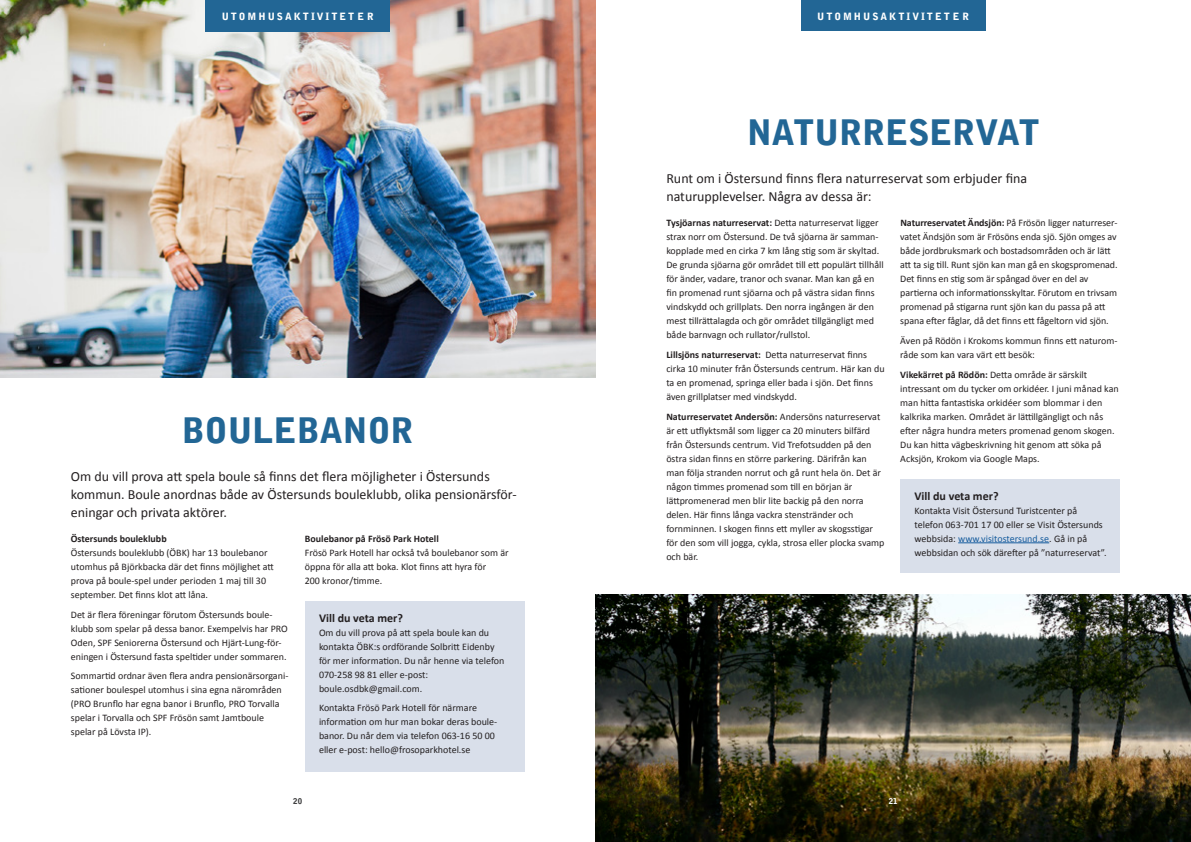
<style>
.page{position:relative;width:1191px;height:842px;background:#fff}
.page>*{position:absolute;margin:0;border:0;box-sizing:border-box;transform-origin:0 0}
.Rubrik_1{font:900 35px "Bell Gothic Std";letter-spacing:-.01em;color:#226695}
.Ingress{font:14px/18px "Calibri";color:#231f20}
.Bröd{font:700 12px "Calibri";color:#231f20}
.Bröd-2{font:10px/14px "Calibri";color:#231f20}
.Bröd-3{font:700 10px "Calibri";color:#231f20}
.t1{font:900 10px "Bell Gothic Std";letter-spacing:.2em;color:#fff}
.t2{font:900 8px "Bell Gothic Std";color:#3e3e3f}
.t3{font:900 8px "Bell Gothic Std";color:#fff}
.s1{font-weight:700}
.s2{color:#175d9e}
</style>
<div class="page">
<div style="left:801px;top:0;width:184px;height:31px;background:#226695"></div>
<img style="left:0;top:0;width:595px;height:377px">
<div style="left:305px;top:601px;width:219px;height:170px;background:#d9dfea"></div>
<div style="left:900px;top:479px;width:220px;height:94px;background:#d9dfea"></div>
<hr style="left:958px;top:542px;width:91px;height:1px;background:#175d9e">
<img style="left:595px;top:594px;width:596px;height:248px">
<div style="left:206px;top:0;width:184px;height:31px;background:#226695"></div>
<p class="t1" style="left:222px;top:11px;width:153px">UTOMHUSAKTIVITETER</p>
<h1 class="Rubrik_1" style="left:182px;top:410px;width:234px">BOULEBANOR</h1>
<p class="Ingress" style="left:71px;top:467px;width:447px">Om du vill prova att spela boule så finns det flera möjligheter i Östersunds kommun. Boule anordnas både av Östersunds bouleklubb, olika pensionärsför&shy;eningar och privata aktörer.</p>
<p class="Bröd-3" style="left:71px;top:531px;width:97px">Östersunds bouleklubb</p>
<p class="Bröd-2" style="left:71px;top:545px;width:204px">Östersunds bouleklubb (ÖBK) har 13 boulebanor utomhus på Björkbacka där det finns möjlighet att prova på boule-spel under perioden 1 maj till 30 september. Det finns klot att låna.</p>
<p class="Bröd-2" style="left:71px;top:607px;width:218px">Det är flera föreningar förutom Östersunds boule&shy;klubb som spelar på dessa banor. Exempelvis har PRO Oden, SPF Seniorerna Östersund och Hjärt-Lung-för&shy;eningen i Östersund fasta speltider under sommaren.</p>
<p class="Bröd-2" style="left:71px;top:669px;width:219px">Sommartid ordnar även flera andra pensionärsorgani&shy;sationer boulespel utomhus i sina egna närområden (PRO Brunflo har egna banor i Brunflo, PRO Torvalla spelar i Torvalla och SPF Frösön samt Jamtboule spelar på Lövsta IP).</p>
<p class="Bröd-3" style="left:305px;top:531px;width:135px">Boulebanor på Frösö Park Hotell</p>
<p class="Bröd-2" style="left:305px;top:545px;width:205px">Frösö Park Hotell har också två boulebanor som är öppna för alla att boka. Klot finns att hyra för<br>200 kronor/timme.</p>
<p class="Bröd" style="left:319px;top:609px;width:86px">Vill du veta mer?</p>
<p class="Bröd-2" style="left:319px;top:625px;width:187px">Om du vill prova på att spela boule kan du kontakta ÖBK:s ordförande Solbritt Eidenby för mer information. Du når henne via telefon 070-258 98 81 eller e-post: boule.osdbk@gmail.com.</p>
<p class="Bröd-2" style="left:319px;top:701px;width:179px">Kontakta Frösö Park Hotell för närmare information om hur man bokar deras boule&shy;banor. Du når dem via telefon 063-16 50 00 eller e-post: hello@frosoparkhotel.se</p>
<p class="t2" style="left:293px;top:796px;width:10px">20</p>
<p class="t1" style="left:817px;top:11px;width:153px">UTOMHUSAKTIVITETER</p>
<h1 class="Rubrik_1" style="left:746px;top:112px;width:295px">NATURRESERVAT</h1>
<p class="Ingress" style="left:666px;top:169px;width:362px">Runt om i Östersund finns flera naturreservat som erbjuder fina naturupplevelser. Några av dessa är:</p>
<p class="Bröd-2" style="left:666px;top:216px;width:219px"><span class="s1">Tysjöarnas naturreservat:</span> Detta naturreservat ligger strax norr om Östersund. De två sjöarna är samman&shy;kopplade med en cirka 7 km lång stig som är skyltad.<br>De grunda sjöarna gör området till ett populärt tillhåll för änder, vadare, tranor och svanar. Man kan gå en fin promenad runt sjöarna och på västra sidan finns vindskydd och grillplats. Den norra ingången är den mest tillrättalagda och gör området tillgängligt med både barnvagn och rullator/rullstol.</p>
<p class="Bröd-2" style="left:666px;top:347px;width:220px"><span class="s1">Lillsjöns naturreservat:</span> Detta naturreservat finns cirka 10 minuter från Östersunds centrum. Här kan du ta en promenad, springa eller bada i sjön. Det finns även grillplatser med vindskydd.</p>
<p class="Bröd-2" style="left:666px;top:409px;width:220px"><span class="s1">Naturreservatet Andersön:</span> Andersöns naturreservat är ett utflyktsmål som ligger ca 20 minuters bilfärd från Östersunds centrum. Vid Trefotsudden på den östra sidan finns en större parkering. Därifrån kan man följa stranden norrut och gå runt hela ön. Det är någon timmes promenad som till en början är lättpromenerad men blir lite backig på den norra delen. Här finns långa vackra stenstränder och fornminnen. I skogen finns ett myller av skogsstigar för den som vill jogga, cykla, strosa eller plocka svamp och bär.</p>
<p class="Bröd-2" style="left:900px;top:216px;width:219px"><span class="s1">Naturreservatet Ändsjön:</span> På Frösön ligger naturreser&shy;vatet Ändsjön som är Frösöns enda sjö. Sjön omges av både jordbruksmark och bostadsområden och är lätt att ta sig till. Runt sjön kan man gå en skogspromenad.<br>Det finns en stig som är spångad över en del av partierna och informationsskyltar. Förutom en trivsam promenad på stigarna runt sjön kan du passa på att spana efter fåglar, då det finns ett fågeltorn vid sjön.</p>
<p class="Bröd-2" style="left:900px;top:333px;width:219px">Även på Rödön i Krokoms kommun finns ett naturom&shy;råde som kan vara värt ett besök:</p>
<p class="Bröd-2" style="left:900px;top:367px;width:220px"><span class="s1">Vikekärret på Rödön:</span> Detta område är särskilt intressant om du tycker om orkidéer. I juni månad kan man hitta fantastiska orkidéer som blommar i den kalkrika marken. Området är lättillgängligt och nås efter några hundra meters promenad genom skogen.<br>Du kan hitta vägbeskrivning hit genom att söka på Acksjön, Krokom via Google Maps.</p>
<p class="Bröd" style="left:914px;top:487px;width:86px">Vill du veta mer?</p>
<p class="Bröd-2" style="left:914px;top:503px;width:193px">Kontakta Visit Östersund Turistcenter på telefon 063-701 17 00 eller se Visit Östersunds webbsida: <span class="s2">www.visitostersund.se</span>. Gå in på webbsidan och sök därefter på ”naturreservat”.</p>
<p class="t3" style="left:888px;top:796px;width:10px">21</p>
</div>
